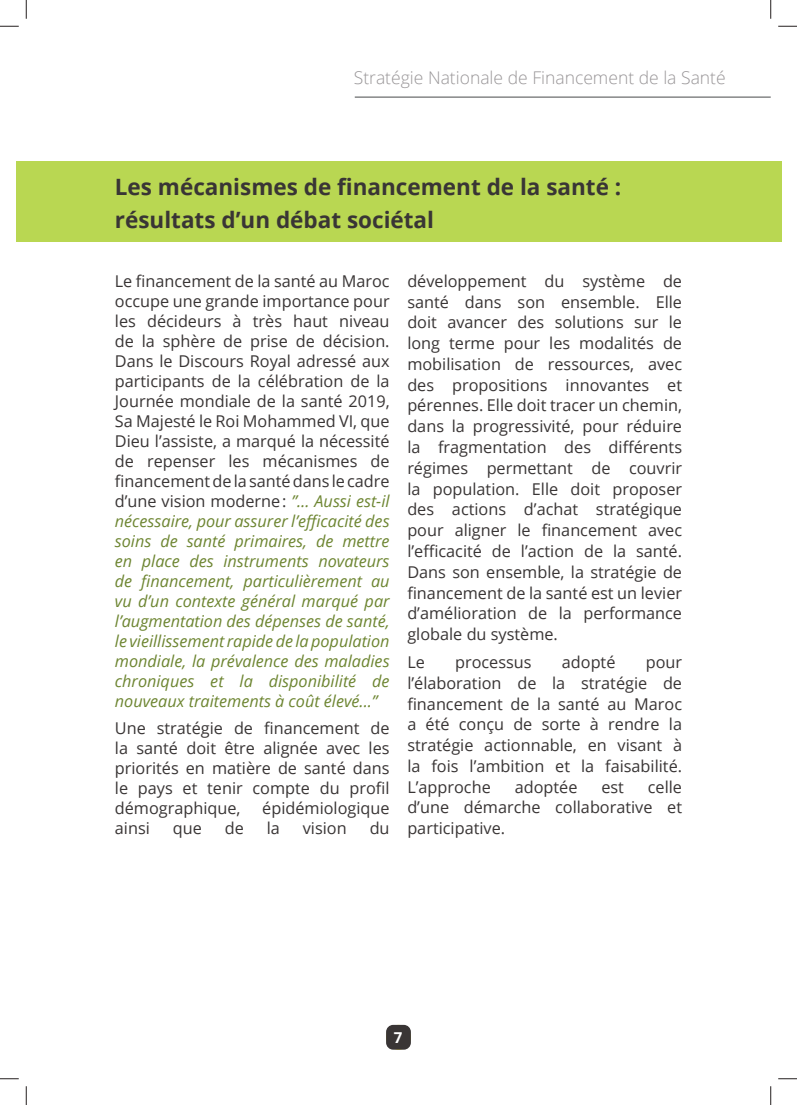
<style>
.page{position:relative;width:797px;height:1105px;background:#fff}
.page>*{position:absolute;margin:0;border:0;box-sizing:border-box;transform-origin:0 0}
.t1{font:700 22.5px/32.5px "Open Sans";color:#393535}
.t2{font:300 17.5px "Open Sans";color:#999698}
.t3{font:16.25px/20px "Open Sans";color:#393535;text-align:justify}
.t4{font:700 15px "Open Sans";color:#fff}
.s1{font-style:italic;color:#6d8531}
</style>
<div class="page">
<hr style="left:355px;top:96px;width:415px;height:2px;background:#6c6e6f">
<div style="left:386px;top:1025px;width:25px;height:25px;background:#393535;border-radius:7px"></div>
<div style="left:16px;top:161px;width:765px;height:81px;background:#b9d752"></div>
<svg style="left:0;top:25px;width:19px;height:2px"></svg>
<svg style="left:778px;top:25px;width:19px;height:2px"></svg>
<svg style="left:0;top:1078px;width:19px;height:1px"></svg>
<svg style="left:778px;top:1078px;width:19px;height:1px"></svg>
<svg style="left:25px;top:0;width:2px;height:19px"></svg>
<svg style="left:25px;top:1086px;width:2px;height:19px"></svg>
<svg style="left:770px;top:0;width:1px;height:19px"></svg>
<svg style="left:770px;top:1086px;width:1px;height:19px"></svg>
<p class="t2" style="left:354px;top:66px;width:373px">Stratégie Nationale de Financement de la Santé</p>
<h1 class="t1" style="left:115px;top:170px;width:508px">Les mécanismes de financement de la santé : résultats d’un débat sociétal</h1>
<p class="t3" style="left:115px;top:270px;width:276px">Le financement de la santé au Maroc occupe une grande importance pour les décideurs à très haut niveau de la sphère de prise de décision.<br>Dans le Discours Royal adressé aux participants de la célébration de la Journée mondiale de la santé 2019, Sa Majesté le Roi Mohammed VI, que Dieu l’assiste, a marqué la nécessité de repenser les mécanismes de financement de la santé dans le cadre d’une vision moderne: <span class="s1">”… Aussi est-il nécessaire, pour assurer l’efficacité des soins de santé primaires, de mettre en place des instruments novateurs de financement, particulièrement au vu d’un contexte général marqué par l’augmentation des dépenses de santé, le vieillissement rapide de la population mondiale, la prévalence des maladies chroniques et la disponibilité de nouveaux traitements à coût élevé...”</span></p>
<p class="t3" style="left:115px;top:718px;width:276px">Une stratégie de financement de la santé doit être alignée avec les priorités en matière de santé dans le pays et tenir compte du profil démographique,</p>
<p class="t3" style="left:262px;top:798px;width:129px">épidémiologique</p>
<p class="t3" style="left:115px;top:818px;width:36px">ainsi</p>
<p class="t3" style="left:173px;top:818px;width:31px">que</p>
<p class="t3" style="left:225px;top:818px;width:21px">de</p>
<p class="t3" style="left:267px;top:818px;width:15px">la</p>
<p class="t3" style="left:303px;top:818px;width:45px">vision</p>
<p class="t3" style="left:370px;top:818px;width:21px">du</p>
<p class="t3" style="left:407px;top:270px;width:276px;line-height:20.8px">développement du système de santé dans son ensemble. Elle doit avancer des solutions sur le long terme pour les modalités de mobilisation de ressources, avec des propositions innovantes et pérennes. Elle doit tracer un chemin, dans la progressivité, pour réduire la fragmentation des différents régimes permettant de couvrir la population. Elle doit proposer des actions d’achat stratégique pour aligner le financement avec l’efficacité de l’action de la santé.<br>Dans son ensemble, la stratégie de financement de la santé est un levier d’amélioration de la performance globale du système.</p>
<p class="t3" style="left:407px;top:652px;width:19px">Le</p>
<p class="t3" style="left:455px;top:652px;width:78px">processus</p>
<p class="t3" style="left:562px;top:652px;width:55px">adopté</p>
<p class="t3" style="left:407px;top:651px;width:276px;line-height:20.8px;text-indent:238px">pour l’élaboration de la stratégie de financement de la santé au Maroc a été conçu de sorte à rendre la stratégie actionnable, en visant à la fois l’ambition et la faisabilité.<br>L’approche</p>
<p class="t3" style="left:514px;top:776px;width:64px">adoptée</p>
<p class="t3" style="left:601px;top:776px;width:24px">est</p>
<p class="t3" style="left:407px;top:776px;width:276px;line-height:20.8px;text-indent:240px">celle d’une démarche collaborative et participative.</p>
<p class="t4" style="left:393px;top:1027px;width:10px">7</p>
</div>
